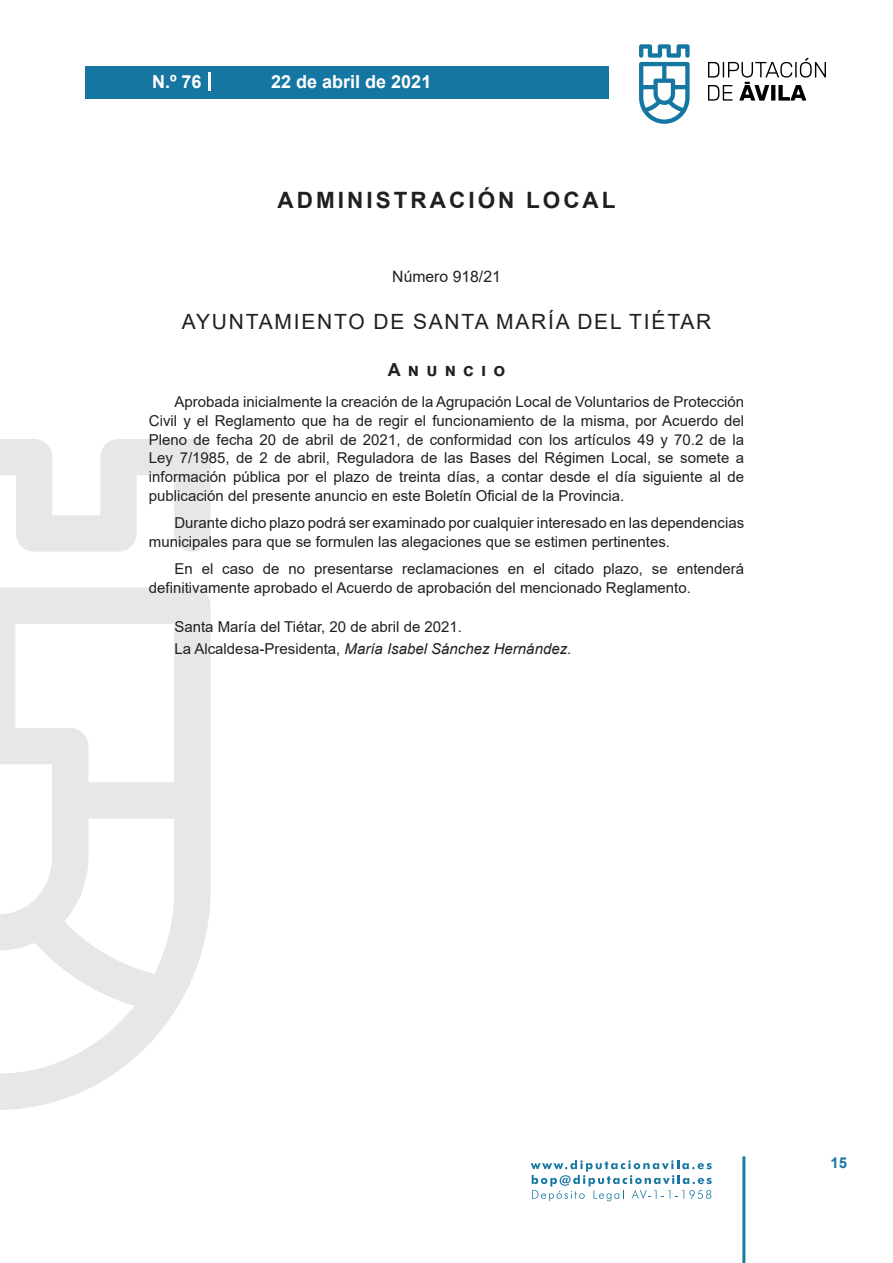
<style>
.page{position:relative;width:893px;height:1263px;background:#fff}
.page>*{position:absolute;margin:0;border:0;box-sizing:border-box;transform-origin:0 0}
.t1{font:700 22.5px "Arial";letter-spacing:.135em;color:#231f20}
.t2{font:21px "Arial";letter-spacing:.085em;color:#231f20}
.t3{font:700 18px "Arial";color:#fff}
.t4{font:700 18px "Arial";letter-spacing:.4em;color:#231f20}
.t5{font:15.75px "Arial";color:#231f20}
.t6{font:15px/18.8px "Arial";color:#231f20}
.t7{font:700 15px "Arial";color:#1d76a4}
.s1{font-style:italic}
</style>
<div class="page">
<svg style="left:531px;top:1160px;width:181px;height:41px"></svg>
<div style="left:85px;top:66px;width:523px;height:33px;background:#1676a2"></div>
<svg style="left:639px;top:44px;width:51px;height:80px"></svg>
<svg style="left:708px;top:58px;width:118px;height:43px"></svg>
<hr style="left:742px;top:1156px;width:3px;height:107px;background:#1d76a4">
<svg style="left:208px;top:72px;width:2px;height:18px"></svg>
<svg style="left:0;top:439px;width:211px;height:671px"></svg>
<p class="t3" style="left:152px;top:69px;width:51px">N.º 76</p>
<p class="t3" style="left:271px;top:69px;width:162px">22 de abril de 2021</p>
<h1 class="t1" style="left:277px;top:184px;width:340px">ADMINISTRACIÓN LOCAL</h1>
<p class="t5" style="left:392px;top:266px;width:110px">Número 918/21</p>
<h2 class="t2" style="left:182px;top:307px;width:531px">AYUNTAMIENTO DE SANTA MARÍA DEL TIÉTAR</h2>
<p class="t4" style="left:388px;top:357px;width:119px">Anuncio</p>
<p class="t6" style="left:149px;top:392px;width:597px;text-align:justify;text-indent:26px">Aprobada inicialmente la creación de la Agrupación Local de Voluntarios de Protección Civil y el Reglamento que ha de regir el funcionamiento de la misma, por Acuerdo del Pleno de fecha 20 de abril de 2021, de conformidad con los artículos 49 y 70.2 de la Ley 7/1985, de 2 de abril, Reguladora de las Bases del Régimen Local, se somete a información pública por el plazo de treinta días, a contar desde el día siguiente al de publicación del presente anuncio en este Boletín Oficial de la Provincia.</p>
<p class="t6" style="left:149px;top:513px;width:597px;text-indent:26px">Durante dicho plazo podrá ser examinado por cualquier interesado en las dependencias municipales para que se formulen las alegaciones que se estimen pertinentes.</p>
<p class="t6" style="left:149px;top:559px;width:597px;text-indent:26px">En el caso de no presentarse reclamaciones en el citado plazo, se entenderá definitivamente aprobado el Acuerdo de aprobación del mencionado Reglamento.</p>
<p class="t6" style="left:174px;top:616px;width:398px;line-height:22.2px">Santa María del Tiétar, 20 de abril de 2021.<br>La Alcaldesa-Presidenta, <span class="s1">María Isabel Sánchez Hernández</span>.</p>
<p class="t7" style="left:831px;top:1152px;width:18px">15</p>
</div>
